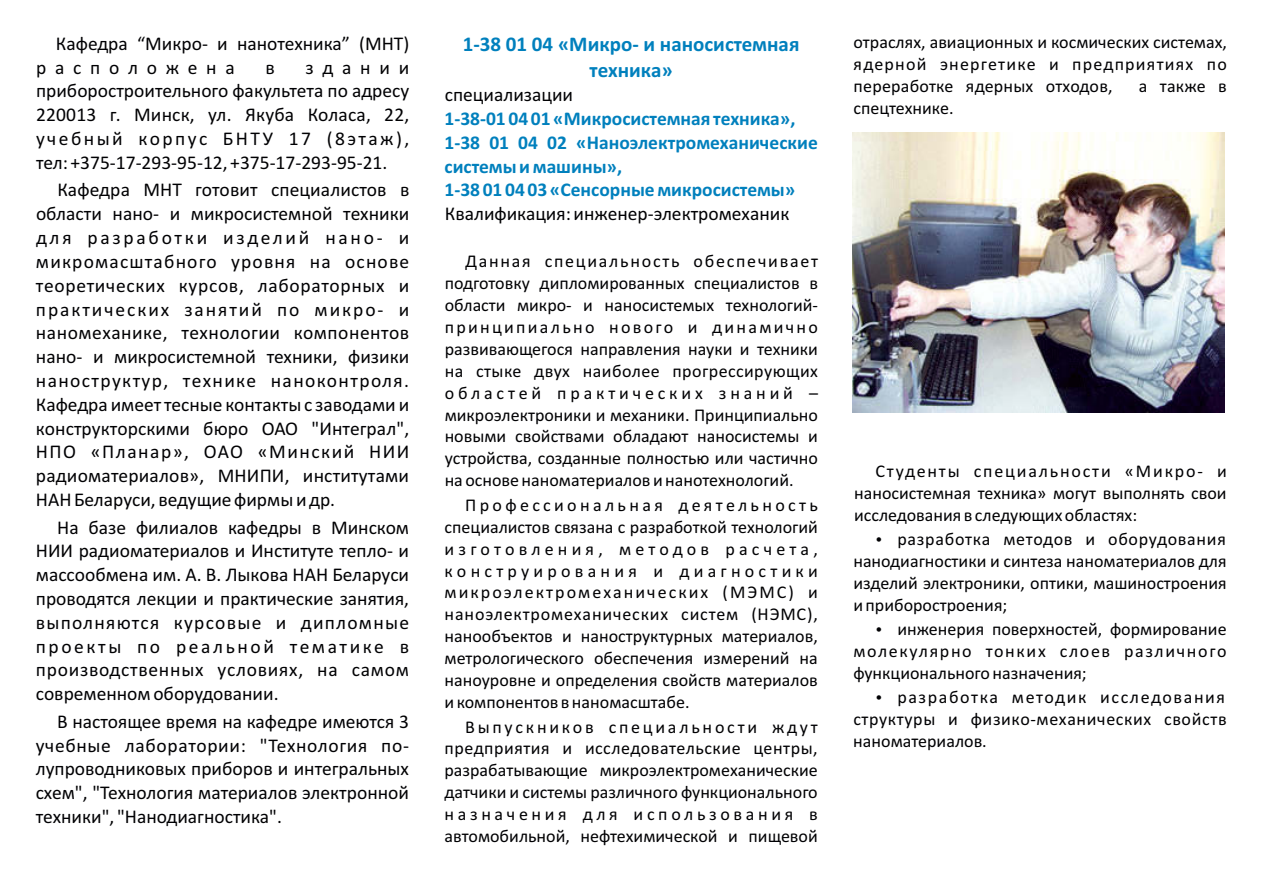
<style>
.page{position:relative;width:1263px;height:893px;background:#fff}
.page>*{position:absolute;margin:0;border:0;box-sizing:border-box;transform-origin:0 0}
.t1{font:700 21px/25.7px "Calibri";color:#0080bd;text-align:center}
.t2{font:19.5px/23.9px "Calibri";color:#000003;text-align:justify}
.t3{font:700 19.5px/23.9px "Calibri";color:#0080bd}
.t4{font:19.5px "Calibri";letter-spacing:.035em;color:#000003}
.t5{font:19.5px/23.9px "Calibri";letter-spacing:.06em;color:#000003}
.t6{font:19.5px "Calibri";letter-spacing:.025em;color:#000003}
.t7{font:19.5px "Calibri";letter-spacing:.07em;color:#000003}
.t8{font:19.5px "Calibri";letter-spacing:.04em;color:#000003}
.t9{font:19.5px "Calibri";letter-spacing:.065em;color:#000003}
.t10{font:19.5px "Calibri";letter-spacing:.1em;color:#000003}
.t11{font:19.5px "Calibri";letter-spacing:.075em;color:#000003}
.t12{font:19.5px "Calibri";letter-spacing:.135em;color:#000003}
.t13{font:19.5px "Calibri";letter-spacing:.45em;color:#000003}
.t14{font:18px/21.9px "Calibri";color:#000003}
.t15{font:18px "Calibri";letter-spacing:.095em;color:#000003}
.t16{font:18px/21.9px "Calibri";letter-spacing:.055em;color:#000003}
.t17{font:18px "Calibri";letter-spacing:.045em;color:#000003}
.t18{font:18px "Calibri";letter-spacing:.035em;color:#000003}
.t19{font:18px "Calibri";letter-spacing:.03em;color:#000003}
.t20{font:18px "Calibri";letter-spacing:.025em;color:#000003}
.t21{font:18px "Calibri";letter-spacing:.115em;color:#000003}
.t22{font:18px "Calibri";letter-spacing:.04em;color:#000003}
.t23{font:18px "Calibri";letter-spacing:.1em;color:#000003}
.t24{font:18px "Calibri";letter-spacing:.09em;color:#000003}
.t25{font:18px "Calibri";letter-spacing:.185em;color:#000003}
.t26{font:18px "Calibri";letter-spacing:.23em;color:#000003}
.t27{font:18px "Calibri";letter-spacing:.155em;color:#000003}
.t28{font:18px "Calibri";letter-spacing:.215em;color:#000003}
.t29{font:18px "Calibri";letter-spacing:.235em;color:#000003}
</style>
<div class="page">
<img style="left:852px;top:132px;width:373px;height:280px">
<p class="t2" style="left:56px;top:33px;width:355px">Кафедра “Микро- и нанотехника” (МНТ)</p>
<p class="t14" style="left:854px;top:33px;width:375px">отраслях, авиационных и космических системах,</p>
<p class="t13" style="left:36px;top:59px;width:200px">расположена</p>
<p class="t2" style="left:265px;top:57px;width:11px">в</p>
<p class="t2" style="left:305px;top:57px;width:105px">здании</p>
<p class="t16" style="left:853px;top:55px;width:375px">ядерной энергетике и предприятиях по переработке ядерных отходов,</p>
<p class="t1" style="left:463px;top:33px;width:338px">1-38 01 04 «Микро- и наносистемная техника»</p>
<p class="t3" style="left:444px;top:108px;width:375px">1-38-01 04 01 «Микросистемная техника», 1-38 01 04 02 «Наноэлектромеханические системы и машины»,<br>1-38 01 04 03 «Сенсорные микросистемы»</p>
<p class="t14" style="left:1139px;top:77px;width:90px">а также в</p>
<p class="t2" style="left:36px;top:81px;width:375px">приборостроительного факультета по адресу</p>
<p class="t2" style="left:445px;top:84px;width:130px">специализации</p>
<p class="t14" style="left:853px;top:99px;width:101px">спецтехнике.</p>
<p class="t2" style="left:36px;top:104px;width:375px">220013 г. Минск, ул. Якуба Коласа, 22, учебный корпус БНТУ 17 (8этаж), тел: +375-17-293-95-12, +375-17-293-95-21.</p>
<p class="t2" style="left:36px;top:180px;width:375px;text-align:right">Кафедра МНТ готовит специалистов в области нано- и микросистемной техники</p>
<p class="t2" style="left:445px;top:203px;width:346px">Квалификация: инженер-электромеханик</p>
<p class="t5" style="left:36px;top:227px;width:375px">для разработки изделий нано- и микромасштабного уровня на основе</p>
<p class="t15" style="left:465px;top:253px;width:354px">Данная специальность обеспечивает</p>
<p class="t4" style="left:36px;top:277px;width:375px">теоретических курсов, лабораторных и</p>
<p class="t14" style="left:445px;top:273px;width:375px">подготовку дипломированных специалистов в</p>
<p class="t10" style="left:36px;top:301px;width:375px">практических занятий по микро- и</p>
<p class="t14" style="left:445px;top:295px;width:375px">области микро- и наносистемых технологий&shy;принципиально нового и динамично</p>
<p class="t6" style="left:36px;top:325px;width:375px">наномеханике, технологии компонентов</p>
<p class="t14" style="left:445px;top:339px;width:375px">развивающегося направления науки и техники</p>
<p class="t2" style="left:36px;top:346px;width:375px">нано- и микросистемной техники, физики</p>
<p class="t20" style="left:445px;top:363px;width:375px">на стыке двух наиболее прогрессирующих</p>
<p class="t7" style="left:36px;top:372px;width:375px">наноструктур, технике наноконтроля.</p>
<p class="t28" style="left:445px;top:385px;width:375px">областей практических знаний –</p>
<p class="t2" style="left:36px;top:394px;width:375px">Кафедра имеет тесные контакты с заводами и</p>
<p class="t14" style="left:445px;top:405px;width:375px">микроэлектроники и механики. Принципиально</p>
<p class="t2" style="left:36px;top:418px;width:375px">конструкторскими бюро ОАО "Интеграл",</p>
<p class="t14" style="left:445px;top:427px;width:375px">новыми свойствами обладают наносистемы и</p>
<p class="t11" style="left:36px;top:444px;width:375px">НПО «Планар», ОАО «Минский НИИ</p>
<p class="t14" style="left:445px;top:449px;width:375px">устройства, созданные полностью или частично</p>
<p class="t23" style="left:875px;top:463px;width:353px">Студенты специальности «Микро- и</p>
<p class="t2" style="left:36px;top:465px;width:375px">радиоматериалов», МНИПИ, институтами</p>
<p class="t14" style="left:445px;top:471px;width:350px">на основе наноматериалов и нанотехнологий.</p>
<p class="t14" style="left:854px;top:483px;width:374px">наносистемная техника» могут выполнять свои</p>
<p class="t2" style="left:36px;top:489px;width:301px">НАН Беларуси, ведущие фирмы и др.</p>
<p class="t25" style="left:465px;top:497px;width:354px">Профессиональная деятельность</p>
<p class="t14" style="left:854px;top:505px;width:285px">исследования в следующих областях:</p>
<p class="t2" style="left:57px;top:517px;width:353px">На базе филиалов кафедры в Минском</p>
<p class="t14" style="left:445px;top:517px;width:375px">специалистов связана с разработкой технологий</p>
<p class="t22" style="left:897px;top:531px;width:330px">разработка методов и оборудования</p>
<p class="t2" style="left:36px;top:541px;width:375px">НИИ радиоматериалов и Институте тепло- и</p>
<p class="t26" style="left:445px;top:541px;width:375px">изготовления, методов расчета,</p>
<p class="t14" style="left:853px;top:551px;width:375px">нанодиагностики и синтеза наноматериалов для</p>
<p class="t2" style="left:36px;top:564px;width:375px">массообмена им. А. В. Лыкова НАН Беларуси</p>
<p class="t29" style="left:445px;top:563px;width:375px">конструирования и диагностики</p>
<p class="t14" style="left:853px;top:573px;width:375px">изделий электроники, оптики, машиностроения</p>
<p class="t21" style="left:445px;top:585px;width:375px">микроэлектромеханических (МЭМС) и</p>
<p class="t2" style="left:36px;top:588px;width:375px">проводятся лекции и практические занятия,</p>
<p class="t14" style="left:853px;top:595px;width:155px">и приборостроения;</p>
<p class="t17" style="left:445px;top:607px;width:375px">наноэлектромеханических систем (НЭМС),</p>
<p class="t9" style="left:36px;top:614px;width:375px">выполняются курсовые и дипломные</p>
<p class="t14" style="left:897px;top:620px;width:331px">инженерия поверхностей, формирование</p>
<p class="t14" style="left:445px;top:627px;width:375px">нанообъектов и наноструктурных материалов,</p>
<p class="t12" style="left:36px;top:638px;width:375px">проекты по реальной тематике в</p>
<p class="t15" style="left:853px;top:644px;width:375px">молекулярно тонких слоев различного</p>
<p class="t14" style="left:445px;top:649px;width:375px">метрологического обеспечения измерений на</p>
<p class="t8" style="left:36px;top:662px;width:375px">производственных условиях, на самом</p>
<p class="t14" style="left:853px;top:664px;width:235px">функционального назначения;</p>
<p class="t14" style="left:445px;top:671px;width:375px">наноуровне и определения свойств материалов</p>
<p class="t2" style="left:36px;top:683px;width:244px">современном оборудовании.</p>
<p class="t24" style="left:897px;top:690px;width:329px">разработка методик исследования</p>
<p class="t14" style="left:445px;top:693px;width:246px">и компонентов в наномасштабе.</p>
<p class="t2" style="left:57px;top:711px;width:353px">В настоящее время на кафедре имеются 3</p>
<p class="t18" style="left:853px;top:712px;width:375px">структуры и физико-механических свойств</p>
<p class="t27" style="left:465px;top:719px;width:354px">Выпускников специальности ждут</p>
<p class="t4" style="left:36px;top:737px;width:375px">учебные лаборатории: "Технология по-</p>
<p class="t19" style="left:444px;top:741px;width:375px">предприятия и исследовательские центры,</p>
<p class="t2" style="left:36px;top:759px;width:375px">лупроводниковых приборов и интегральных</p>
<p class="t14" style="left:444px;top:761px;width:375px">разрабатывающие микроэлектромеханические</p>
<p class="t2" style="left:36px;top:782px;width:375px">схем", "Технология материалов электронной</p>
<p class="t14" style="left:444px;top:783px;width:375px">датчики и системы различного функционального</p>
<p class="t2" style="left:36px;top:806px;width:248px">техники", "Нанодиагностика".</p>
<p class="t14" style="left:444px;top:805px;width:375px">назначения для использования в автомобильной, нефтехимической и пищевой</p>
<p class="t14" style="left:853px;top:732px;width:135px">наноматериалов.</p>
</div>
